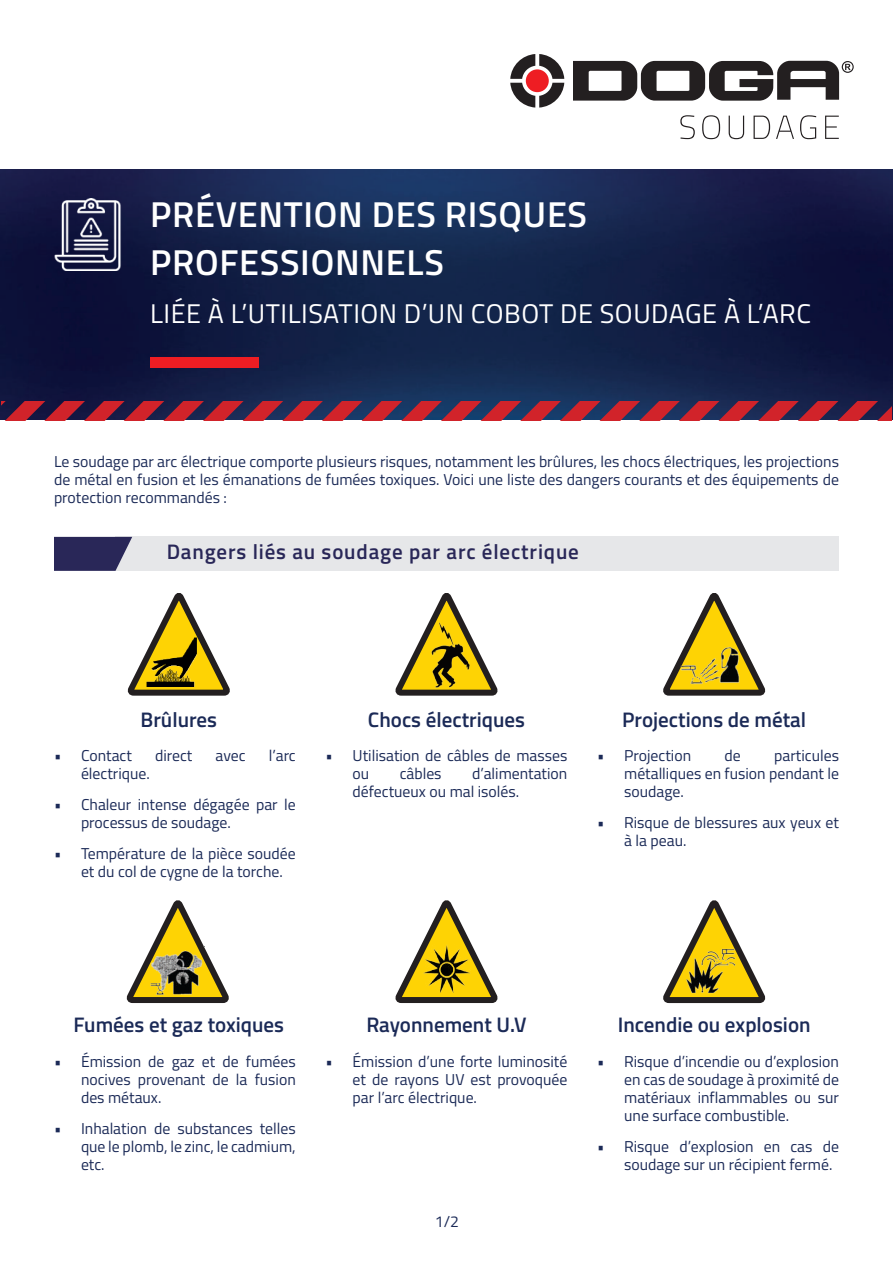
<style>
.page{position:relative;width:893px;height:1263px;background:#fff}
.page>*{position:absolute;margin:0;border:0;box-sizing:border-box;transform-origin:0 0}
.t1{font:600 36px/48px "Titillium Web";letter-spacing:.02em;color:#fff}
.t2{font:27px "Titillium Web";letter-spacing:.02em;color:#fff}
.t3{font:600 21px "Titillium Web";color:#1b2a57}
.t4{font:600 21px "Titillium Web";letter-spacing:.04em;color:#292758}
.t5{font:15.75px/18px "Titillium Web";color:#1b2a57;text-align:justify}
</style>
<div class="page">
<svg style="left:573px;top:61px;width:281px;height:40px"></svg>
<svg style="left:510px;top:54px;width:54px;height:54px"></svg>
<div style="left:526px;top:69px;width:23px;height:23px;background:#ee1d23;border-radius:50%"></div>
<svg style="left:680px;top:115px;width:15px;height:24px"></svg>
<svg style="left:702px;top:115px;width:18px;height:24px"></svg>
<svg style="left:729px;top:116px;width:15px;height:23px"></svg>
<svg style="left:753px;top:116px;width:17px;height:23px"></svg>
<svg style="left:776px;top:116px;width:18px;height:23px"></svg>
<svg style="left:800px;top:115px;width:16px;height:24px"></svg>
<svg style="left:825px;top:116px;width:14px;height:23px"></svg>
<img style="left:1px;top:169px;width:891px;height:233px">
<div style="left:150px;top:357px;width:108px;height:11px;background:#ee1d23"></div>
<svg style="left:1px;top:402px;width:891px;height:18px;background:#772740"></svg>
<img style="left:52px;top:198px;width:72px;height:72px">
<div style="left:115px;top:537px;width:724px;height:34px;background:#e6e7e9"></div>
<svg style="left:54px;top:537px;width:78px;height:34px;background:#3d3b67"></svg>
<svg style="left:126px;top:900px;width:103px;height:103px"></svg>
<svg style="left:127px;top:593px;width:103px;height:103px"></svg>
<svg style="left:395px;top:593px;width:103px;height:103px"></svg>
<svg style="left:395px;top:900px;width:103px;height:103px"></svg>
<svg style="left:663px;top:900px;width:103px;height:104px"></svg>
<svg style="left:663px;top:593px;width:103px;height:103px"></svg>
<img style="left:426px;top:616px;width:54px;height:74px">
<img style="left:147px;top:946px;width:58px;height:52px">
<img style="left:686px;top:946px;width:50px;height:49px">
<img style="left:677px;top:636px;width:65px;height:54px">
<img style="left:147px;top:637px;width:49px;height:50px">
<img style="left:420px;top:940px;width:52px;height:53px">
<h1 class="t1" style="left:150px;top:189px;width:439px">PRÉVENTION DES RISQUES<br>PROFESSIONNELS</h1>
<h2 class="t2" style="left:150px;top:294px;width:663px">LIÉE À L’UTILISATION D’UN COBOT DE SOUDAGE À L’ARC</h2>
<p class="t5" style="left:54px;top:452px;width:786px">Le soudage par arc électrique comporte plusieurs risques, notamment les brûlures, les chocs électriques, les projections de métal en fusion et les émanations de fumées toxiques. Voici une liste des dangers courants et des équipements de protection recommandés :</p>
<h3 class="t4" style="left:167px;top:536px;width:414px">Dangers liés au soudage par arc électrique</h3>
<h3 class="t3" style="left:141px;top:703px;width:78px">Brûlures</h3>
<h3 class="t3" style="left:368px;top:703px;width:159px">Chocs électriques</h3>
<h3 class="t3" style="left:622px;top:703px;width:186px">Projections de métal</h3>
<p class="t5" style="left:54px;top:746px;width:79px">• Contact</p>
<p class="t5" style="left:155px;top:746px;width:39px">direct</p>
<p class="t5" style="left:216px;top:746px;width:32px">avec</p>
<p class="t5" style="left:269px;top:746px;width:29px">l’arc</p>
<p class="t5" style="left:81px;top:764px;width:70px">électrique.</p>
<p class="t5" style="left:81px;top:794px;width:216px;text-indent:-27px">• Chaleur intense dégagée par le processus de soudage.</p>
<p class="t5" style="left:81px;top:843px;width:216px;text-indent:-27px">• Température de la pièce soudée et du col de cygne de la torche.</p>
<p class="t5" style="left:353px;top:746px;width:216px;text-indent:-27px">• Utilisation de câbles de masses ou</p>
<p class="t5" style="left:400px;top:764px;width:43px">câbles</p>
<p class="t5" style="left:353px;top:764px;width:216px;text-indent:119px">d’alimentation défectueux ou mal isolés.</p>
<p class="t5" style="left:597px;top:746px;width:95px">• Projection</p>
<p class="t5" style="left:724px;top:746px;width:18px">de</p>
<p class="t5" style="left:624px;top:746px;width:216px;text-indent:150px">particules métalliques en fusion pendant le soudage.</p>
<p class="t5" style="left:624px;top:812px;width:216px;text-indent:-27px">• Risque de blessures aux yeux et à la peau.</p>
<h3 class="t3" style="left:74px;top:1009px;width:212px">Fumées et gaz toxiques</h3>
<h3 class="t3" style="left:366px;top:1009px;width:162px">Rayonnement U.V</h3>
<h3 class="t3" style="left:618px;top:1009px;width:194px">Incendie ou explosion</h3>
<p class="t5" style="left:81px;top:1052px;width:216px;text-indent:-27px">• Émission de gaz et de fumées nocives provenant de la fusion des métaux.</p>
<p class="t5" style="left:81px;top:1119px;width:216px;text-indent:-27px">• Inhalation de substances telles que le plomb, le zinc, le cadmium, etc.</p>
<p class="t5" style="left:353px;top:1052px;width:216px;text-indent:-27px">• Émission d’une forte luminosité et de rayons UV est provoquée par l’arc électrique.</p>
<p class="t5" style="left:624px;top:1052px;width:216px;text-indent:-27px">• Risque d’incendie ou d’explosion en cas de soudage à proximité de matériaux inflammables ou sur une surface combustible.</p>
<p class="t5" style="left:624px;top:1137px;width:216px;text-indent:-27px">• Risque d’explosion en cas de soudage sur un récipient fermé.</p>
<p class="t5" style="left:435px;top:1211px;width:26px">1/2</p>
</div>
